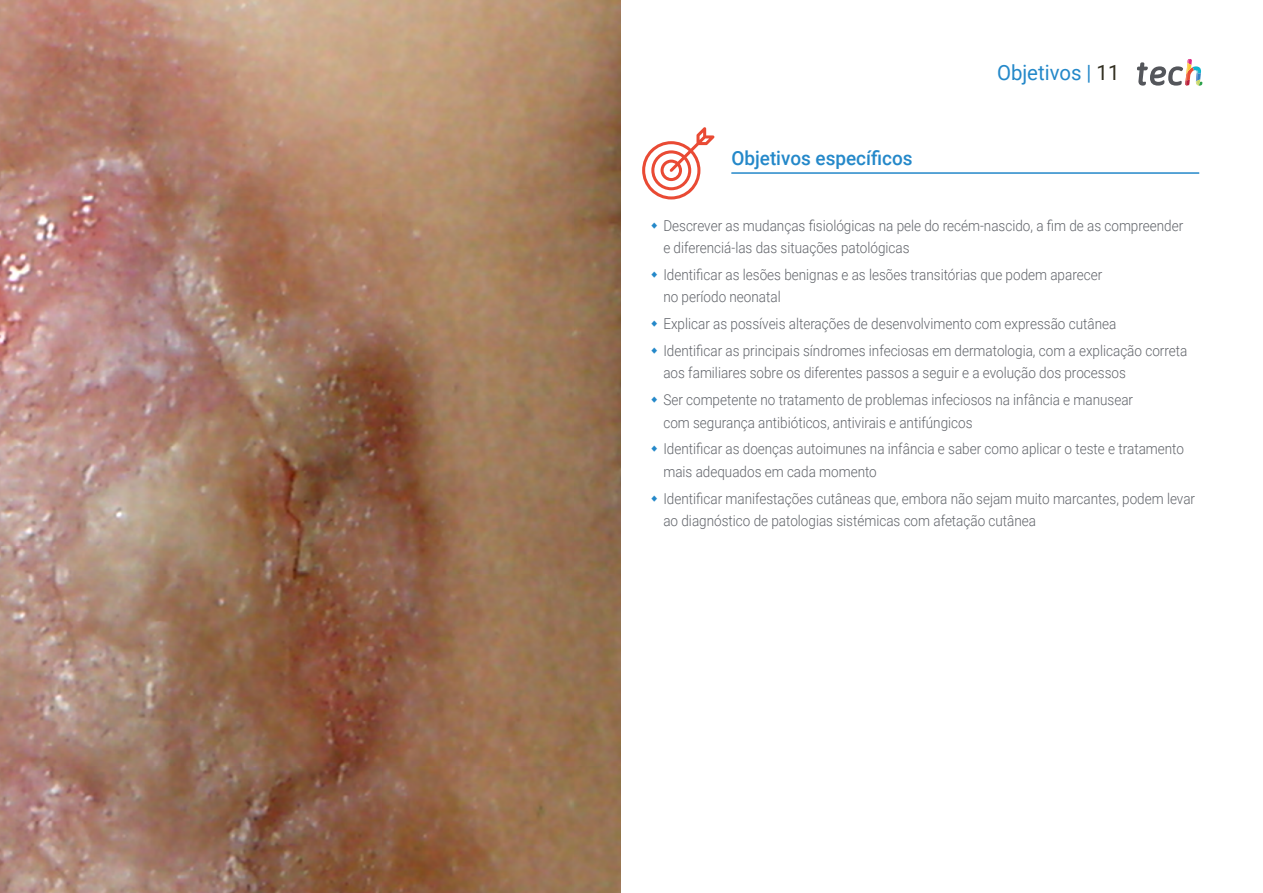
<style>
.page{position:relative;width:1263px;height:893px;background:#fff}
.page>*{position:absolute;margin:0;border:0;box-sizing:border-box;transform-origin:0 0}
.t1{font:21px "Roboto";color:#2488c9}
.t2{font:500 19.5px "Roboto";color:#2488c9}
.t3{font:300 15px/26.7px "Roboto";color:#61646a;scale:.9 1}
.s1{color:#312e20}
</style>
<div class="page">
<img style="left:0;top:0;width:621px;height:893px">
<svg style="left:1137px;top:59px;width:65px;height:27px"></svg>
<svg style="left:642px;top:127px;width:72px;height:72px"></svg>
<hr style="left:731px;top:173px;width:468px;height:1px;background:#2488c9">
<h2 class="t2" style="left:731px;top:144px;width:183px">Objetivos específicos</h2>
<h1 class="t1" style="left:997px;top:57px;width:124px">Objetivos | <span class="s1">11</span></h1>
<p class="t3" style="left:663px;top:213px;width:579px;line-height:22.5px">Descrever as mudanças fisiológicas na pele do recém-nascido, a fim de as compreender e diferenciá-las das situações patológicas</p>
<p class="t3" style="left:663px;top:263px;width:489px;line-height:22.5px">Identificar as lesões benignas e as lesões transitórias que podem aparecer no período neonatal</p>
<p class="t3" style="left:663px;top:310px;width:584px">Explicar as possíveis alterações de desenvolvimento com expressão cutânea<br>Identificar as principais síndromes infeciosas em dermatologia, com a explicação correta</p>
<p class="t3" style="left:663px;top:359px;width:523px">aos familiares sobre os diferentes passos a seguir e a evolução dos processos<br>Ser competente no tratamento de problemas infeciosos na infância e manusear</p>
<p class="t3" style="left:663px;top:408px;width:580px">com segurança antibióticos, antivirais e antifúngicos<br>Identificar as doenças autoimunes na infância e saber como aplicar o teste e tratamento</p>
<p class="t3" style="left:663px;top:457px;width:592px">mais adequados em cada momento<br>Identificar manifestações cutâneas que, embora não sejam muito marcantes, podem levar</p>
<p class="t3" style="left:663px;top:507px;width:416px">ao diagnóstico de patologias sistémicas com afetação cutânea</p>
</div>
